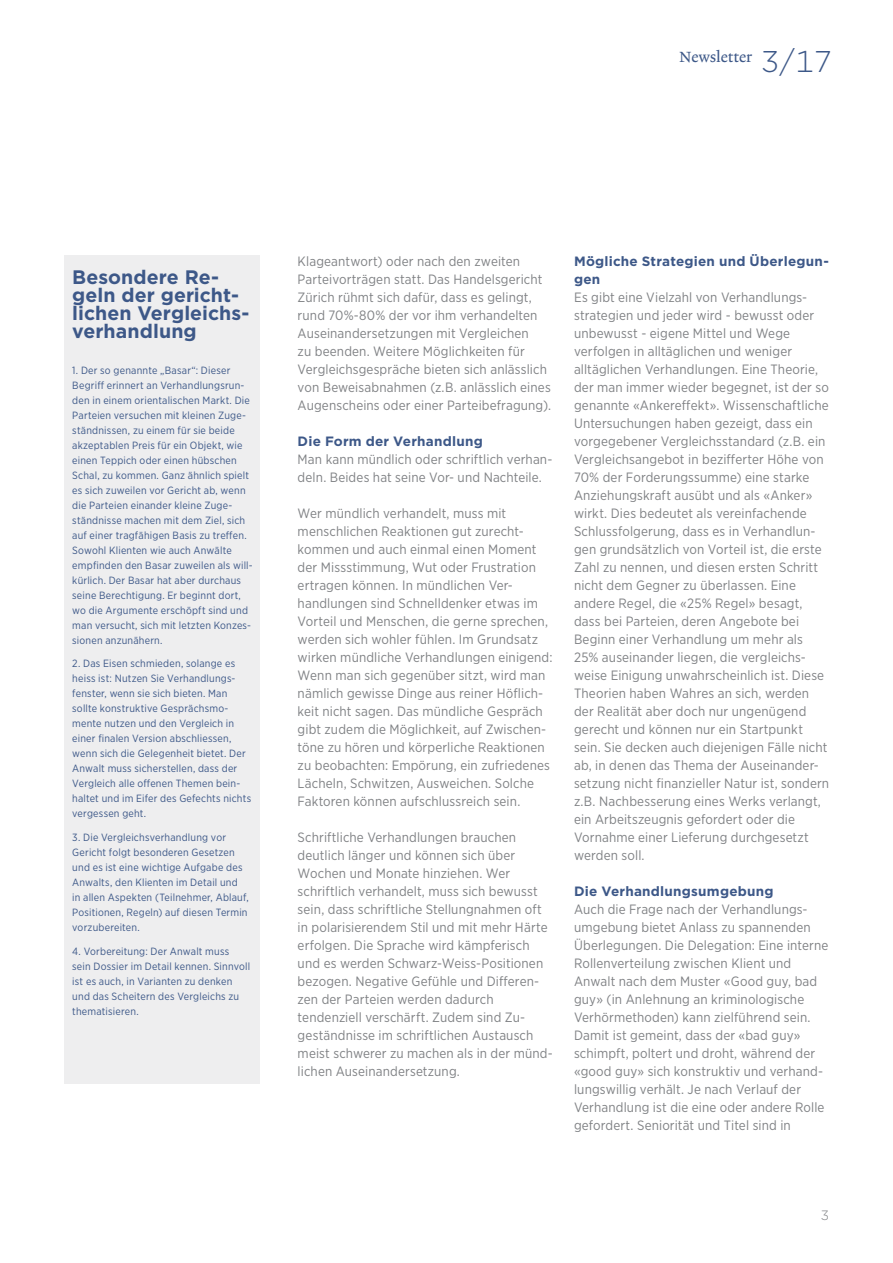
<style>
.page{position:relative;width:893px;height:1263px;background:#fff}
.page>*{position:absolute;margin:0;border:0;box-sizing:border-box;transform-origin:0 0}
.t1{font:300 30px "Gotham";color:#3d5888}
.t2{font:700 19.5px/18px "Gotham";letter-spacing:.005em;color:#3d5888}
.t3{font:15px "Lexicon No 2 Roman A";color:#3d5888}
.t4{font:13.5px/18px "Gotham Narrow";letter-spacing:.01em;color:#808285}
.t5{font:700 13.5px/18px "Gotham";letter-spacing:.015em;color:#3d5888}
.t6{font:300 13.5px "Gotham";color:#808285}
.t7{font:10.5px/15px "Gotham Narrow";letter-spacing:.02em;color:#3d5888}
</style>
<div class="page">
<div style="left:64px;top:255px;width:195px;height:828px;background:#eeeeef"></div>
<p class="t3" style="left:679px;top:48px;width:74px">Newsletter</p>
<h1 class="t1" style="left:761px;top:43px;width:72px">3/17</h1>
<h2 class="t2" style="left:72px;top:267px;width:179px">Besondere Re&shy;geln der gericht&shy;lichen Vergleichs&shy;verhandlung</h2>
<p class="t7" style="left:72px;top:362px;width:182px">1. Der so genannte „Basar“: Dieser Begriff erinnert an Verhandlungsrun&shy;den in einem orientalischen Markt. Die Parteien versuchen mit kleinen Zuge&shy;ständnissen, zu einem für sie beide akzeptablen Preis für ein Objekt, wie einen Teppich oder einen hübschen Schal, zu kommen. Ganz ähnlich spielt es sich zuweilen vor Gericht ab, wenn die Parteien einander kleine Zuge&shy;ständnisse machen mit dem Ziel, sich auf einer tragfähigen Basis zu treffen.<br>Sowohl Klienten wie auch Anwälte empfinden den Basar zuweilen als will&shy;kürlich. Der Basar hat aber durchaus seine Berechtigung. Er beginnt dort, wo die Argumente erschöpft sind und man versucht, sich mit letzten Konzes&shy;sionen anzunähern.</p>
<p class="t7" style="left:72px;top:656px;width:180px">2. Das Eisen schmieden, solange es heiss ist: Nutzen Sie Verhandlungs&shy;fenster, wenn sie sich bieten. Man sollte konstruktive Gesprächsmo&shy;mente nutzen und den Vergleich in einer finalen Version abschliessen, wenn sich die Gelegenheit bietet. Der Anwalt muss sicherstellen, dass der Vergleich alle offenen Themen bein&shy;haltet und im Eifer des Gefechts nichts vergessen geht.</p>
<p class="t7" style="left:72px;top:829px;width:178px">3. Die Vergleichsverhandlung vor Gericht folgt besonderen Gesetzen und es ist eine wichtige Aufgabe des Anwalts, den Klienten im Detail und in allen Aspekten (Teilnehmer, Ablauf, Positionen, Regeln) auf diesen Termin vorzubereiten.</p>
<p class="t7" style="left:72px;top:943px;width:179px">4. Vorbereitung: Der Anwalt muss sein Dossier im Detail kennen. Sinnvoll ist es auch, in Varianten zu denken und das Scheitern des Vergleichs zu thematisieren.</p>
<p class="t4" style="left:298px;top:252px;width:255px">Klageantwort) oder nach den zweiten Parteivorträgen statt. Das Handelsgericht Zürich rühmt sich dafür, dass es gelingt, rund 70%-80% der vor ihm verhandelten Auseinandersetzungen mit Vergleichen<br>zu beenden. Weitere Möglichkeiten für Vergleichsgespräche bieten sich anlässlich von Beweisabnahmen (z.B. anlässlich eines Augenscheins oder einer Parteibefragung).</p>
<p class="t5" style="left:298px;top:432px;width:187px">Die Form der Verhandlung</p>
<p class="t4" style="left:298px;top:450px;width:256px">Man kann mündlich oder schriftlich verhan&shy;deln. Beides hat seine Vor- und Nachteile.</p>
<p class="t4" style="left:298px;top:504px;width:256px">Wer mündlich verhandelt, muss mit menschlichen Reaktionen gut zurecht&shy;kommen und auch einmal einen Moment der Missstimmung, Wut oder Frustration ertragen können. In mündlichen Ver&shy;handlungen sind Schnelldenker etwas im Vorteil und Menschen, die gerne sprechen, werden sich wohler fühlen. Im Grundsatz wirken mündliche Verhandlungen einigend:<br>Wenn man sich gegenüber sitzt, wird man nämlich gewisse Dinge aus reiner Höflich&shy;keit nicht sagen. Das mündliche Gespräch gibt zudem die Möglichkeit, auf Zwischen&shy;töne zu hören und körperliche Reaktionen zu beobachten: Empörung, ein zufriedenes Lächeln, Schwitzen, Ausweichen. Solche Faktoren können aufschlussreich sein.</p>
<p class="t4" style="left:298px;top:828px;width:257px">Schriftliche Verhandlungen brauchen deutlich länger und können sich über Wochen und Monate hinziehen. Wer schriftlich verhandelt, muss sich bewusst sein, dass schriftliche Stellungnahmen oft in polarisierendem Stil und mit mehr Härte erfolgen. Die Sprache wird kämpferisch und es werden Schwarz-Weiss-Positionen bezogen. Negative Gefühle und Differen&shy;zen der Parteien werden dadurch tendenziell verschärft. Zudem sind Zu&shy;geständnisse im schriftlichen Austausch meist schwerer zu machen als in der münd&shy;lichen Auseinandersetzung.</p>
<p class="t5" style="left:574px;top:252px;width:256px">Mögliche Strategien und Überlegun&shy;gen</p>
<p class="t4" style="left:574px;top:288px;width:257px">Es gibt eine Vielzahl von Verhandlungs&shy;strategien und jeder wird - bewusst oder unbewusst - eigene Mittel und Wege verfolgen in alltäglichen und weniger alltäglichen Verhandlungen. Eine Theorie, der man immer wieder begegnet, ist der so genannte «Ankereffekt». Wissenschaftliche Untersuchungen haben gezeigt, dass ein vorgegebener Vergleichsstandard (z.B. ein Vergleichsangebot in bezifferter Höhe von 70% der Forderungssumme) eine starke Anziehungskraft ausübt und als «Anker» wirkt. Dies bedeutet als vereinfachende Schlussfolgerung, dass es in Verhandlun&shy;gen grundsätzlich von Vorteil ist, die erste Zahl zu nennen, und diesen ersten Schritt nicht dem Gegner zu überlassen. Eine andere Regel, die «25% Regel» besagt, dass bei Parteien, deren Angebote bei Beginn einer Verhandlung um mehr als 25% auseinander liegen, die vergleichs&shy;weise Einigung unwahrscheinlich ist. Diese Theorien haben Wahres an sich, werden der Realität aber doch nur ungenügend gerecht und können nur ein Startpunkt sein. Sie decken auch diejenigen Fälle nicht ab, in denen das Thema der Auseinander&shy;setzung nicht finanzieller Natur ist, sondern z.B. Nachbesserung eines Werks verlangt, ein Arbeitszeugnis gefordert oder die Vornahme einer Lieferung durchgesetzt werden soll.</p>
<p class="t5" style="left:574px;top:882px;width:201px">Die Verhandlungsumgebung</p>
<p class="t4" style="left:574px;top:900px;width:256px">Auch die Frage nach der Verhandlungs&shy;umgebung bietet Anlass zu spannenden Überlegungen. Die Delegation: Eine interne Rollenverteilung zwischen Klient und Anwalt nach dem Muster «Good guy, bad guy» (in Anlehnung an kriminologische Verhörmethoden) kann zielführend sein.<br>Damit ist gemeint, dass der «bad guy» schimpft, poltert und droht, während der «good guy» sich konstruktiv und verhand&shy;lungswillig verhält. Je nach Verlauf der Verhandlung ist die eine oder andere Rolle gefordert. Seniorität und Titel sind in</p>
<p class="t6" style="left:821px;top:1207px;width:10px">3</p>
</div>
